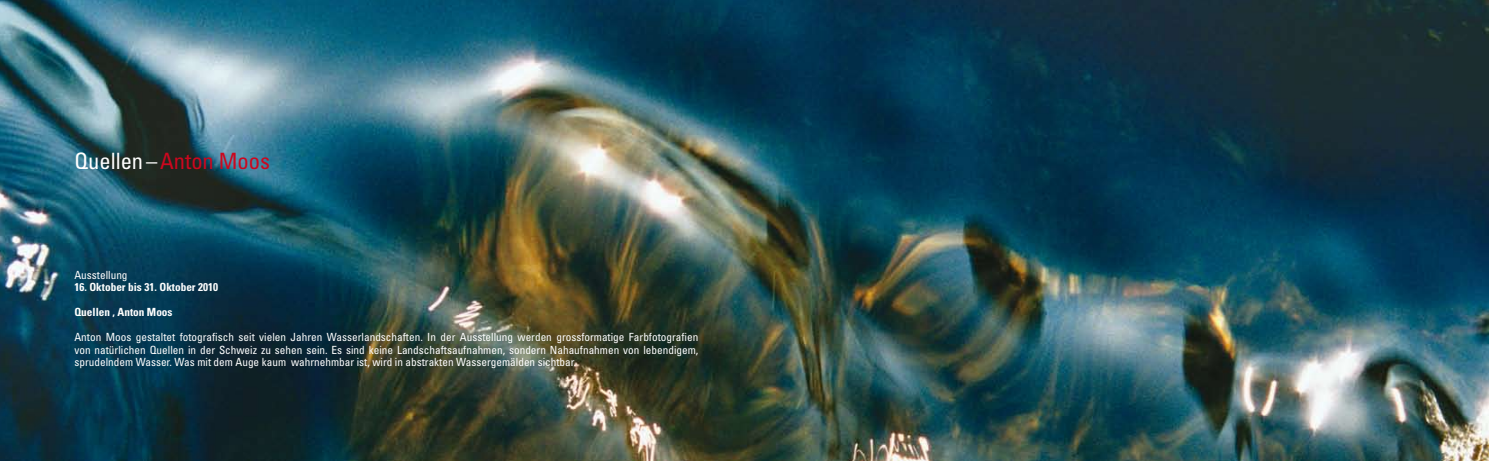
<style>
.page{position:relative;width:1489px;height:461px;background:#fff}
.page>*{position:absolute;margin:0;border:0;box-sizing:border-box;transform-origin:0 0}
.t1{font:condensed 22.5px "Univers";color:#cc071e}
.t2{font:condensed 11.25px/12.5px "Univers";color:#fff;text-align:justify}
.t3{font:700 condensed 11.25px "Univers";color:#fff}
.s1{color:#fff}
</style>
<div class="page">
<img style="left:0;top:0;width:1488px;height:461px">
<h1 class="t1" style="left:74px;top:146px;width:197px"><span class="s1">Quellen –</span>Anton Moos</h1>
<p class="t2" style="left:74px;top:268px;width:55px">Ausstellung</p>
<p class="t3" style="left:74px;top:280px;width:145px">16. Oktober bis 31. Oktober 2010</p>
<p class="t3" style="left:74px;top:305px;width:100px">Quellen , Anton Moos</p>
<p class="t2" style="left:74px;top:330px;width:625px">Anton Moos gestaltet fotografisch seit vielen Jahren Wasserlandschaften. In der Ausstellung werden grossformatige Farbfotografien von natürlichen Quellen in der Schweiz zu sehen sein. Es sind keine Landschaftsaufnahmen, sondern Nahaufnahmen von lebendigem, sprudelndem Wasser. Was mit dem Auge kaum wahrnehmbar ist, wird in abstrakten Wassergemälden sichtbar.</p>
</div>
